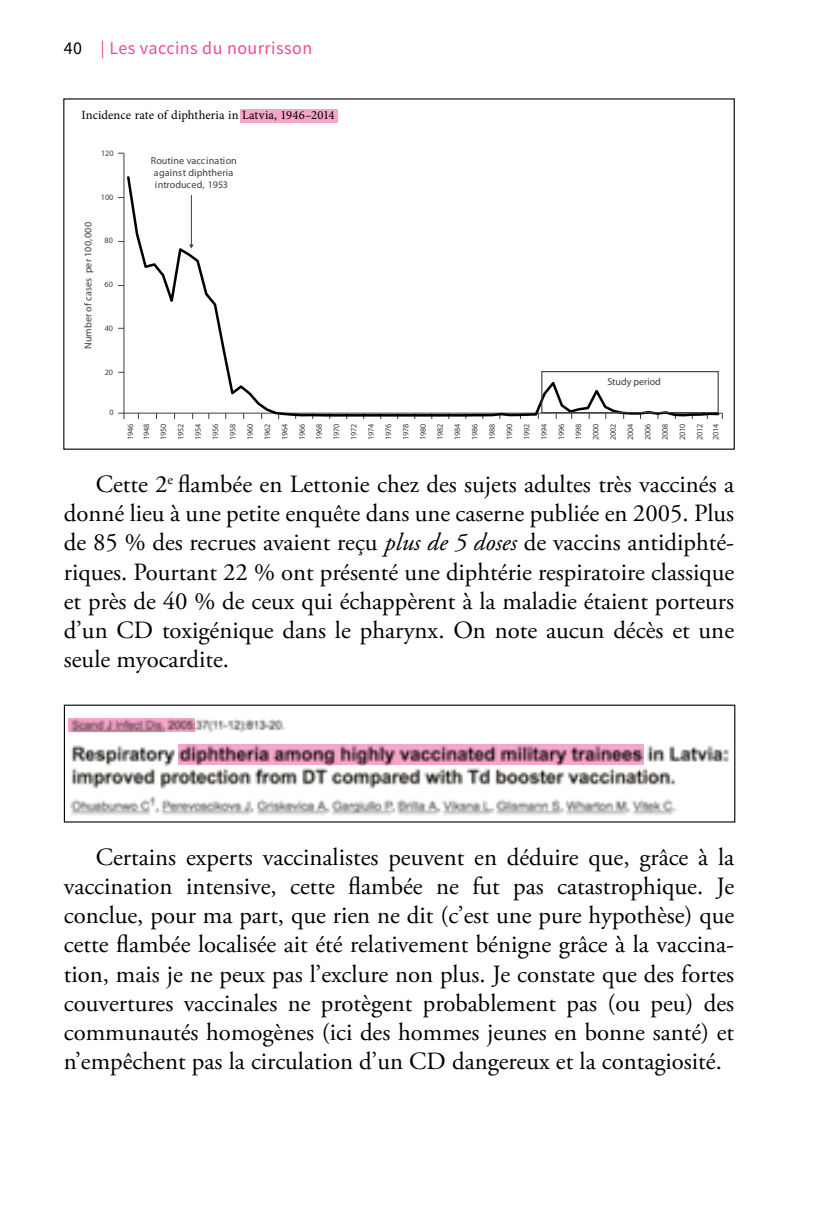
<style>
.page{position:relative;width:830px;height:1212px;background:#fff}
.page>*{position:absolute;margin:0;border:0;box-sizing:border-box;transform-origin:0 0}
.Texte_courant{font:24.75px/29.2px "Adobe Garamond Pro";color:#000;text-align:justify}
.t1{font:18px "Source Sans Pro";letter-spacing:.025em;color:#eb4d97}
.t2{font:12.6px "Minion Pro";color:#000}
.t3{font:10.12px/12.2px "Meta Pro";color:#413c38}
.t4{font:8.1px/17.3px "Meta Pro";color:#413c38}
.s1{color:#000}
.s2{font-style:italic}
</style>
<div class="page">
<hr style="left:123px;top:153px;width:1px;height:266px;background:#413c38">
<hr style="left:124px;top:413px;width:598px;height:1px;background:#413c38">
<svg style="left:125px;top:176px;width:595px;height:242px"></svg>
<div style="left:541px;top:371px;width:177px;height:42px;border:1px solid #413c38"></div>
<hr style="left:191px;top:195px;width:1px;height:50px;background:#413c38">
<svg style="left:189px;top:245px;width:4px;height:3px"></svg>
<div style="left:240px;top:109px;width:97px;height:13px;background:#f5a6cb"></div>
<img style="left:68px;top:718px;width:661px;height:97px">
<svg style="left:69px;top:718px;width:126px;height:13px;background:#c786a3"></svg>
<svg style="left:179px;top:744px;width:464px;height:21px;background:#bb7e99"></svg>
<div style="left:64px;top:705px;width:671px;height:117px;border:1px solid #000"></div>
<p class="t1" style="left:64px;top:37px;width:250px"><span class="s1">40</span> | Les vaccins du nourrisson</p>
<p class="t2" style="left:81px;top:106px;width:254px">Incidence rate of diphtheria in Latvia, 1946–2014</p>
<p class="t4" style="left:101px;top:145px;width:14px">120</p>
<p class="t4" style="left:101px;top:188px;width:14px">100</p>
<p class="t3" style="left:82px;top:349px;width:128px;rotate:-90deg">Number of cases per 100,000</p>
<p class="t4" style="left:104px;top:232px;width:10px">80</p>
<p class="t4" style="left:104px;top:276px;width:10px">60</p>
<p class="t4" style="left:105px;top:319px;width:10px">40</p>
<p class="t4" style="left:105px;top:363px;width:10px">20</p>
<p class="t4" style="left:109px;top:404px;width:6px">0</p>
<p class="t3" style="left:151px;top:154px;width:87px">Routine vaccination against diphtheria introduced, 1953</p>
<p class="t3" style="left:607px;top:375px;width:55px">Study period</p>
<p class="t4" style="left:122px;top:440px;width:18px;line-height:15.8px;rotate:-90deg">1946<br>1948</p>
<p class="t4" style="left:155px;top:440px;width:18px;text-align:justify;rotate:-90deg">1950<br>1952<br>1954<br>1956<br>1958<br>1960<br>1962<br>1964<br>1966<br>1968<br>1970<br>1972<br>1974<br>1976<br>1978<br>1980<br>1982<br>1984<br>1986<br>1988<br>1990<br>1992<br>1994<br>1996<br>1998<br>2000<br>2002<br>2004<br>2006<br>2008<br>2010<br>2012</p>
<p class="t4" style="left:706px;top:440px;width:18px;rotate:-90deg">2014</p>
<p class="Texte_courant" style="left:64px;top:470px;width:671px;text-indent:32px">Cette 2<sup>e</sup> flambée en Lettonie chez des sujets adultes très vaccinés a donné lieu à une petite enquête dans une caserne publiée en 2005. Plus de 85 % des recrues avaient reçu <span class="s2">plus de 5 doses</span> de vaccins antidiphté&shy;riques. Pourtant 22 % ont présenté une diphtérie respiratoire classique et près de 40 % de ceux qui échappèrent à la maladie étaient porteurs d’un CD toxigénique dans le pharynx. On note aucun décès et une seule myocardite.</p>
<p class="Texte_courant" style="left:64px;top:843px;width:671px;text-indent:32px">Certains experts vaccinalistes peuvent en déduire que, grâce à la vaccination intensive, cette flambée ne fut pas catastrophique. Je conclue, pour ma part, que rien ne dit (c’est une pure hypothèse) que cette flambée localisée ait été relativement bénigne grâce à la vaccina&shy;tion, mais je ne peux pas l’exclure non plus. Je constate que des fortes couvertures vaccinales ne protègent probablement pas (ou peu) des communautés homogènes (ici des hommes jeunes en bonne santé) et n’empêchent pas la circulation d’un CD dangereux et la contagiosité.</p>
</div>
